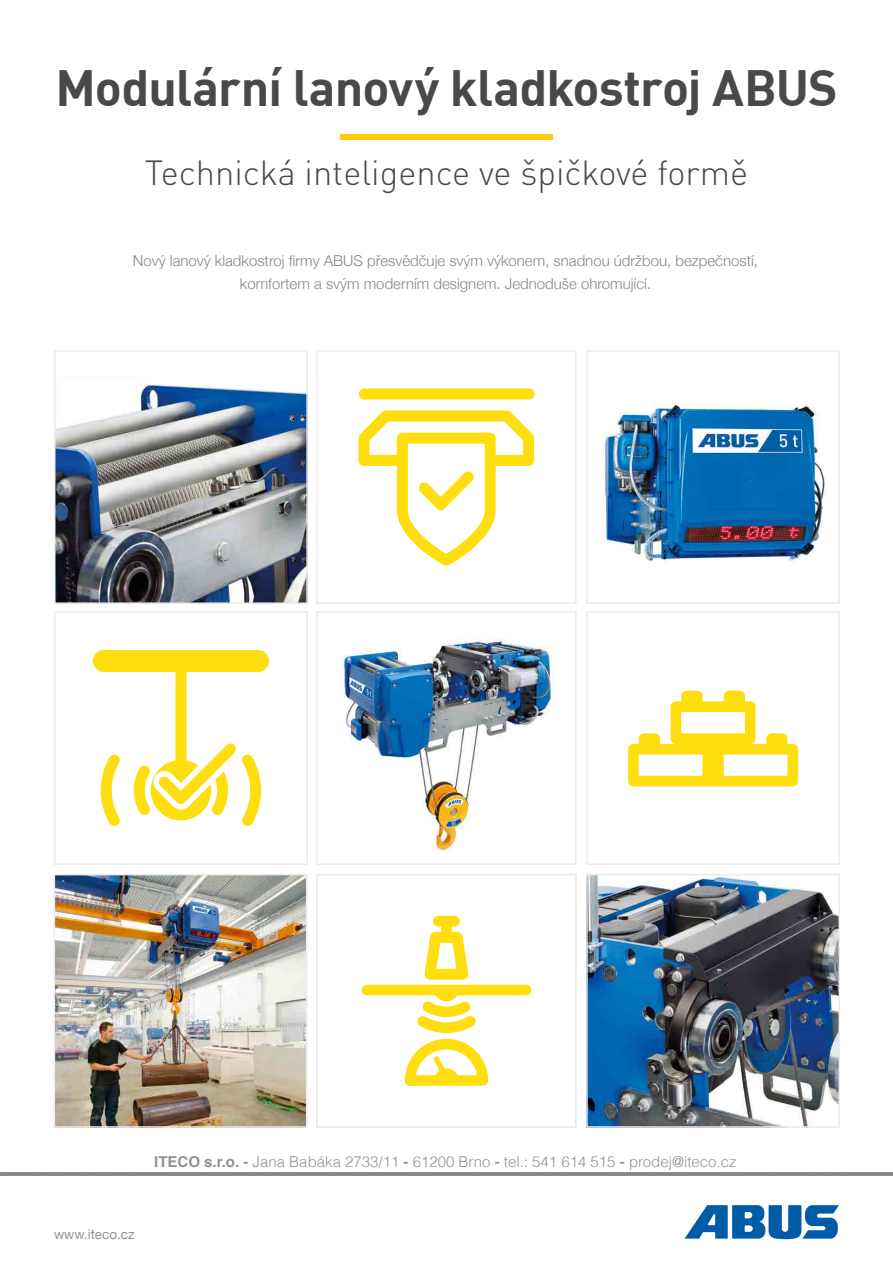
<style>
.page{position:relative;width:893px;height:1263px;background:#fff}
.page>*{position:absolute;margin:0;border:0;box-sizing:border-box;transform-origin:0 0}
.t1{font:700 49.95px "DIN";letter-spacing:-.02em;color:#494948}
.t2{font:300 34.5px "DIN Pro";color:#494948}
.t3{font:300 15px/22.5px "Helvetica Neue";color:#878786;text-align:center}
.t4{font:300 15px "Helvetica";color:#919292}
.t5{font:13.5px "Helvetica Neue";color:#919292}
.s1{font-weight:700}
</style>
<div class="page">
<hr style="left:0;top:1172px;width:893px;height:4px;background:#898a8c">
<svg style="left:684px;top:1205px;width:155px;height:34px"></svg>
<img style="left:340px;top:135px;width:213px;height:4px">
<img style="left:57px;top:877px;width:247px;height:248px">
<div style="left:54px;top:874px;width:253px;height:254px;border:2px solid #ececed"></div>
<div style="left:54px;top:611px;width:254px;height:254px;border:2px solid #ececed"></div>
<img style="left:589px;top:877px;width:248px;height:248px">
<div style="left:586px;top:874px;width:254px;height:254px;border:2px solid #ececed"></div>
<div style="left:586px;top:611px;width:254px;height:254px;border:2px solid #ececed"></div>
<img style="left:602px;top:403px;width:225px;height:159px">
<div style="left:586px;top:350px;width:254px;height:254px;border:2px solid #ececed"></div>
<img style="left:341px;top:638px;width:216px;height:217px">
<div style="left:316px;top:611px;width:261px;height:254px;border:2px solid #ececed"></div>
<img style="left:57px;top:383px;width:248px;height:218px">
<div style="left:54px;top:350px;width:254px;height:254px;border:2px solid #ececed"></div>
<div style="left:316px;top:350px;width:261px;height:254px;border:2px solid #ececed"></div>
<div style="left:438px;top:916px;width:17px;height:10px;background:#ffde10"></div>
<div style="left:367px;top:985px;width:159px;height:10px;background:#ffde10"></div>
<svg style="left:399px;top:925px;width:94px;height:161px"></svg>
<div style="left:316px;top:874px;width:261px;height:254px;border:2px solid #ececed"></div>
<svg style="left:93px;top:650px;width:176px;height:176px"></svg>
<div style="left:359px;top:388px;width:175px;height:11px;background:#ffde10;border-radius:6px"></div>
<svg style="left:358px;top:410px;width:176px;height:156px"></svg>
<svg style="left:628px;top:691px;width:170px;height:95px"></svg>
<h1 class="t1" style="left:55px;top:55px;width:784px">Modulární lanový kladkostroj ABUS</h1>
<h2 class="t2" style="left:145px;top:146px;width:605px">Technická inteligence ve špičkové formě</h2>
<p class="t3" style="left:133px;top:249px;width:627px">Nový lanový kladkostroj firmy ABUS přesvědčuje svým výkonem, snadnou údržbou, bezpečností, komfortem a svým moderním designem. Jednoduše ohromující.</p>
<p class="t4" style="left:154px;top:1150px;width:584px"><span class="s1">ITECO s.r.o. -</span> Jana Babáka 2733/11 <span class="s1">-</span> 61200 Brno <span class="s1">-</span> tel.: 541 614 515 <span class="s1">-</span> prodej@iteco.cz</p>
<p class="t5" style="left:54px;top:1223px;width:82px">www.iteco.cz</p>
</div>
